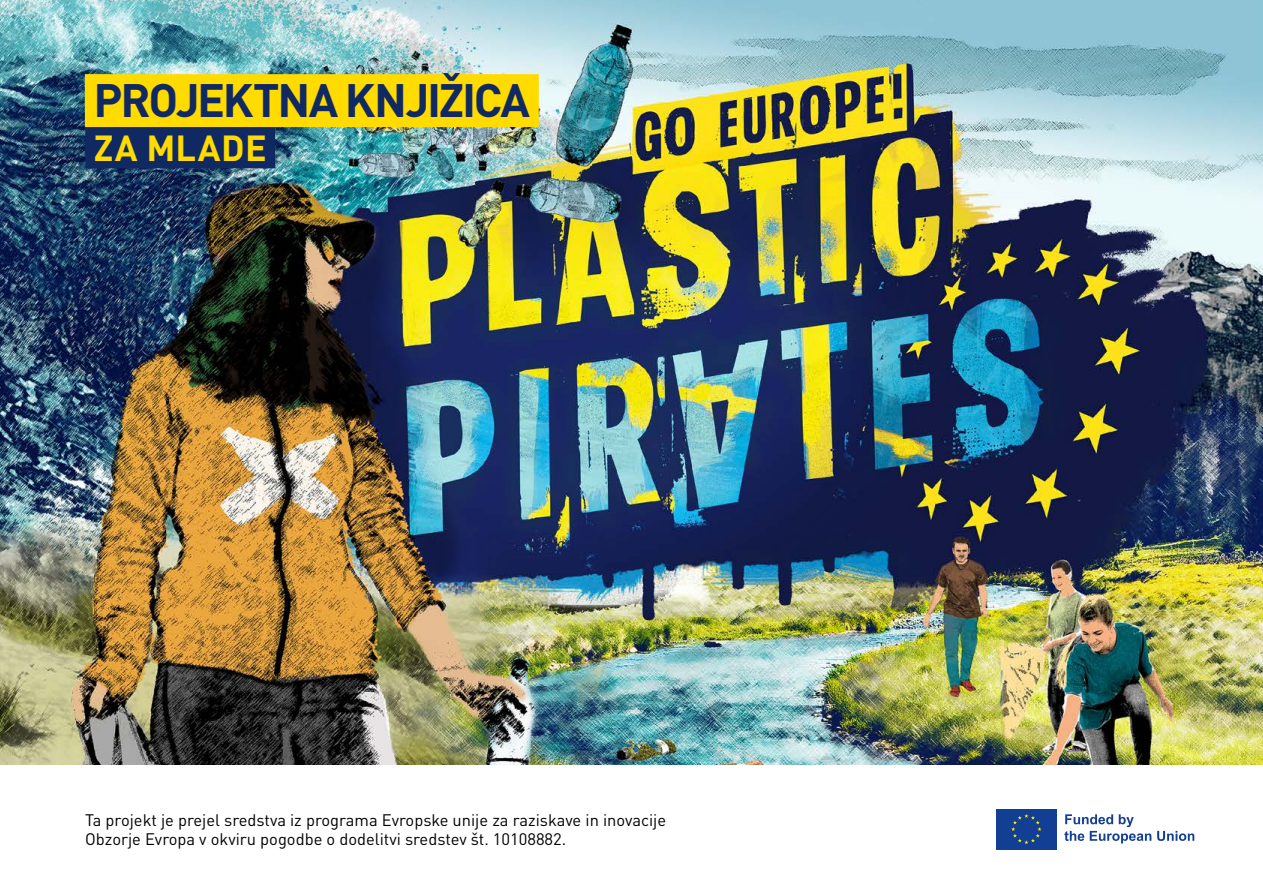
<style>
.page{position:relative;width:1263px;height:893px;background:#fff}
.page>*{position:absolute;margin:0;border:0;box-sizing:border-box;transform-origin:0 0}
.t1{font:700 46.2px "DIN Pro";letter-spacing:-.045em;color:#112963}
.t2{font:700 35.85px "DIN Pro";letter-spacing:.02em;color:#ffdb00}
.t3{font:16.5px/19.8px "DIN Pro";color:#000}
</style>
<div class="page">
<img style="left:0;top:0;width:1263px;height:765px">
<div style="left:85px;top:123px;width:190px;height:45px;background:#112963"></div>
<div style="left:85px;top:74px;width:454px;height:53px;background:#ffdb00"></div>
<div style="left:995px;top:808px;width:63px;height:42px;background:#123f93"></div>
<svg style="left:1011px;top:814px;width:30px;height:30px"></svg>
<svg style="left:1064px;top:814px;width:87px;height:29px"></svg>
<svg style="left:1157px;top:831px;width:37px;height:10px"></svg>
<h1 class="t1" style="left:94px;top:62px;width:438px">PROJEKTNA KNJIŽICA</h1>
<h2 class="t2" style="left:94px;top:118px;width:174px">ZA MLADE</h2>
<p class="t3" style="left:85px;top:808px;width:583px">Ta projekt je prejel sredstva iz programa Evropske unije za raziskave in inovacije<br>Obzorje Evropa v okviru pogodbe o dodelitvi sredstev št. 10108882.</p>
</div>
